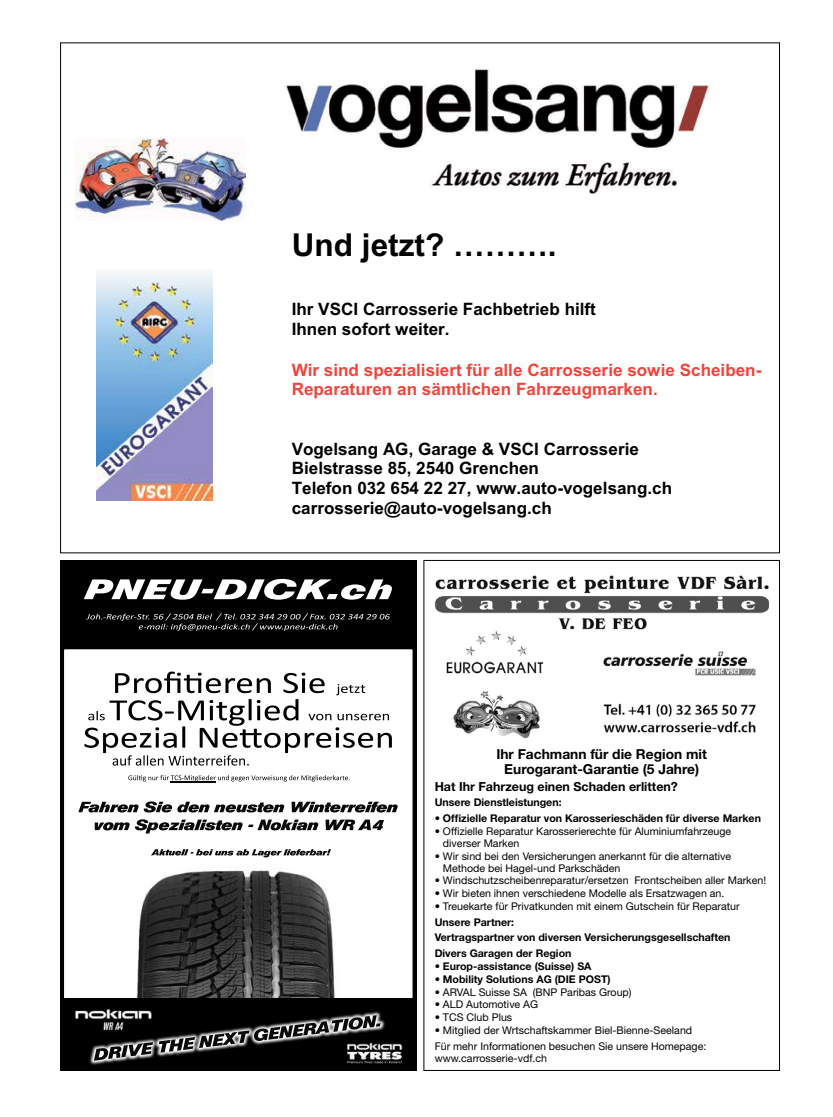
<style>
.page{position:relative;width:833px;height:1117px;background:#fff}
.page>*{position:absolute;margin:0;border:0;box-sizing:border-box;transform-origin:0 0}
.t1{font:700 31.62px "Arial";color:#000}
.t2{font:700 17px/19.6px "Arial";color:#000}
.t3{font:700 17px/19.6px "Arial";color:#f1443b}
.t4{font:700 13.75px/15px "Helvetica Neue";color:#000;text-align:center}
.t5{font:700 12.5px "Helvetica Neue";color:#000}
.t6{font:10.62px/11.9px "Helvetica Neue";color:#000}
.t7{font:700 10.62px/15.4px "Helvetica Neue";color:#000}
.s1{font-weight:400}
</style>
<div class="page">
<svg style="left:60px;top:560px;width:356px;height:510px"></svg>
<img style="left:435px;top:575px;width:333px;height:164px">
<img style="left:286px;top:70px;width:424px;height:123px">
<img style="left:76px;top:138px;width:170px;height:83px">
<img style="left:97px;top:274px;width:115px;height:226px">
<h1 class="t1" style="left:292px;top:224px;width:266px">Und jetzt? ……….</h1>
<h2 class="t2" style="left:292px;top:300px;width:306px">Ihr VSCI Carrosserie Fachbetrieb hilft<br>Ihnen sofort weiter.</h2>
<h2 class="t3" style="left:292px;top:360px;width:471px">Wir sind spezialisiert für alle Carrosserie sowie Scheiben-<br>Reparaturen an sämtlichen Fahrzeugmarken.</h2>
<h2 class="t2" style="left:292px;top:439px;width:382px">Vogelsang AG, Garage &amp; VSCI Carrosserie Bielstrasse 85, 2540 Grenchen<br>Telefon 032 654 22 27, www.auto-vogelsang.ch carrosserie@auto-vogelsang.ch</h2>
<p class="t4" style="left:496px;top:745px;width:212px">Ihr Fachmann für die Region mit<br>Eurogarant-Garantie (5 Jahre)</p>
<p class="t5" style="left:435px;top:778px;width:245px">Hat Ihr Fahrzeug einen Schaden erlitten?</p>
<p class="t7" style="left:435px;top:794px;width:128px">Unsere Dienstleistungen:</p>
<p class="t7" style="left:435px;top:809px;width:328px"><span class="s1">•</span> Offizielle Reparatur von Karosserieschäden für diverse Marken</p>
<p class="t6" style="left:443px;top:824px;width:290px;text-indent:-8px">• Offizielle Reparatur Karosserierechte für Aluminiumfahrzeuge diverser Marken</p>
<p class="t6" style="left:443px;top:849px;width:290px;text-indent:-8px">• Wir sind bei den Versicherungen anerkannt für die alternative<br>Methode bei Hagel-und Parkschäden</p>
<p class="t6" style="left:435px;top:874px;width:333px">• Windschutzscheibenreparatur/ersetzen Frontscheiben aller Marken!</p>
<p class="t6" style="left:435px;top:887px;width:291px">• Wir bieten ihnen verschiedene Modelle als Ersatzwagen an.</p>
<p class="t6" style="left:435px;top:900px;width:306px">• Treuekarte für Privatkunden mit einem Gutschein für Reparatur</p>
<p class="t7" style="left:435px;top:913px;width:297px">Unsere Partner:<br>Vertragspartner von diversen Versicherungsgesellschaften<br>Divers Garagen der Region</p>
<p class="t7" style="left:435px;top:957px;width:158px">• Europ-assistance (Suisse) SA</p>
<p class="t7" style="left:435px;top:970px;width:177px">• Mobility Solutions AG (DIE POST)</p>
<p class="t6" style="left:435px;top:985px;width:198px">• ARVAL Suisse SA (BNP Paribas Group)</p>
<p class="t6" style="left:435px;top:998px;width:105px">• ALD Automotive AG</p>
<p class="t6" style="left:435px;top:1011px;width:79px">• TCS Club Plus</p>
<p class="t6" style="left:435px;top:1022px;width:273px;line-height:15.4px">• Mitglied der Wrtschaftskammer Biel-Bienne-Seeland<br>Für mehr Informationen besuchen Sie unsere Homepage:</p>
<p class="t6" style="left:435px;top:1051px;width:114px">www.carrosserie-vdf.ch</p>
</div>
